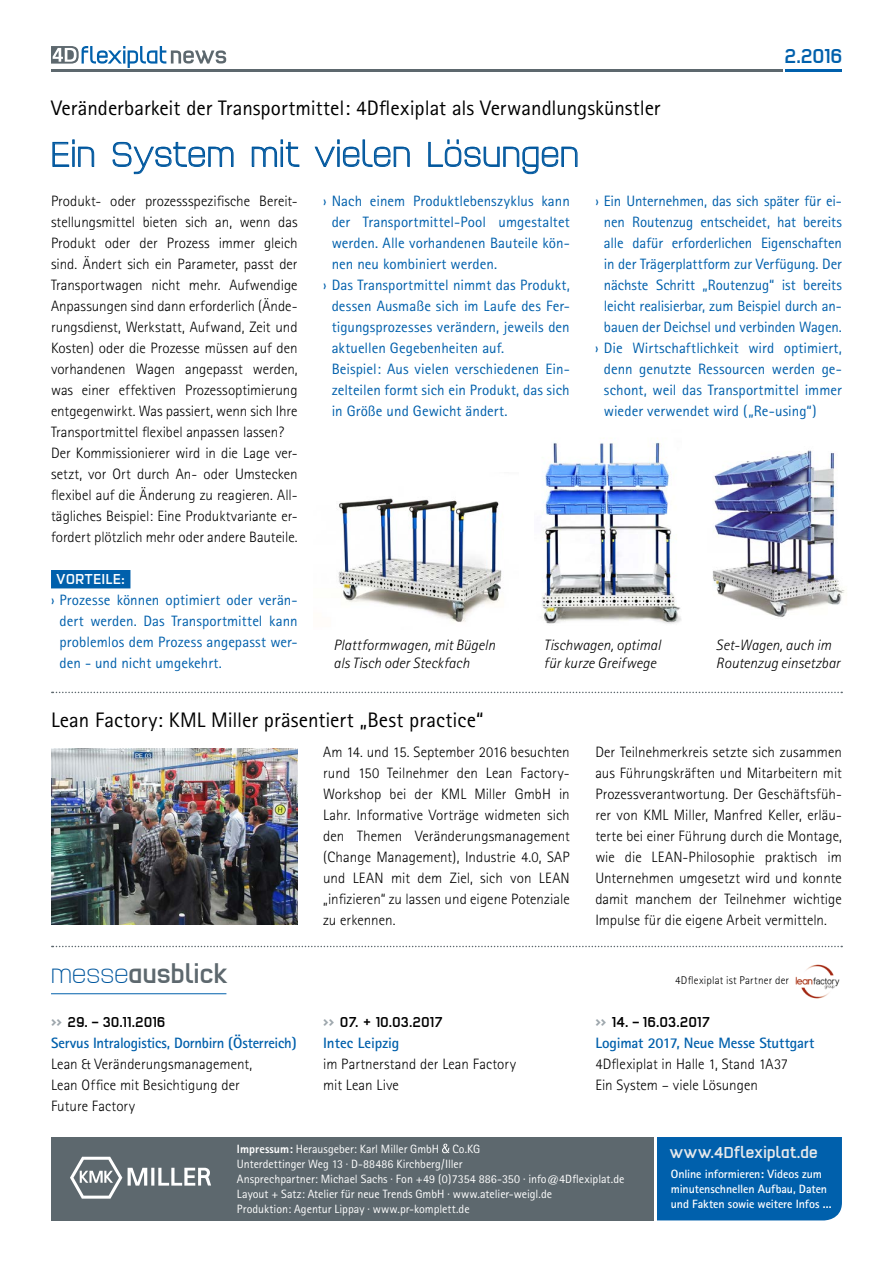
<style>
.page{position:relative;width:893px;height:1263px;background:#fff}
.page>*{position:absolute;margin:0;border:0;box-sizing:border-box;transform-origin:0 0}
.t1{font:200 36px "Q Type Comp";letter-spacing:.025em;color:#00579e}
.t2{font:27px "Q Type OT Comp";letter-spacing:.01em;color:#5d686e}
.t3{font:21px "Rotis Sans Serif";color:#000}
.t4{font:21px "Q Type OT Comp";color:#0060ac}
.t5{font:16.5px "Q Type OT Comp";letter-spacing:.03em;color:#e6e9eb}
.t6{font:300 15px/21px "Rotis Sans Serif";color:#000}
.t7{font:15px/21px "Rotis Sans Serif";color:#0060ac;text-align:justify}
.t8{font:italic 300 15px/18px "Rotis Sans Serif";color:#000}
.t9{font:700 15px "Rotis Sans Serif";letter-spacing:-.01em;color:#0060ac}
.t10{font:15px "Q Type OT Comp";letter-spacing:.035em;color:#000}
.t11{font:15px "Q Type OT Comp";letter-spacing:.04em;color:#fff}
.t12{font:12px/15px "Rotis Sans Serif";color:#fff}
.t13{font:700 12px/15px "Rotis Sans Serif";letter-spacing:-.01em;color:#fff}
.t14{font:300 11.25px "Rotis Sans Serif";letter-spacing:.02em;color:#000}
.s1{font-family:"Q Type Comp";font-weight:200;color:#00579e}
.s2{color:#9ea7ad}
.s3{font-weight:800}
</style>
<div class="page">
<div style="left:657px;top:1137px;width:185px;height:83px;background:#0060ac"></div>
<div style="left:51px;top:1137px;width:603px;height:83px;background:#5d686e"></div>
<svg style="left:51px;top:46px;width:175px;height:22px"></svg>
<div style="left:51px;top:570px;width:79px;height:18px;background:#0060ac"></div>
<svg style="left:442px;top:1144px;width:8px;height:9px"></svg>
<img style="left:51px;top:748px;width:247px;height:176px">
<svg style="left:53px;top:140px;width:41px;height:27px"></svg>
<svg style="left:113px;top:142px;width:120px;height:32px"></svg>
<svg style="left:252px;top:140px;width:47px;height:27px"></svg>
<svg style="left:315px;top:140px;width:95px;height:27px"></svg>
<svg style="left:428px;top:140px;width:149px;height:34px"></svg>
<svg style="left:52px;top:692px;width:790px;height:1px"></svg>
<svg style="left:52px;top:946px;width:790px;height:1px"></svg>
<hr style="left:51px;top:69px;width:731px;height:3px;background:#5d686e">
<hr style="left:786px;top:69px;width:56px;height:3px;background:#0060ac">
<svg style="left:70px;top:1157px;width:141px;height:41px"></svg>
<hr style="left:51px;top:993px;width:175px;height:1px;background:#0060ac">
<img style="left:795px;top:964px;width:45px;height:35px">
<img style="left:542px;top:438px;width:139px;height:186px">
<img style="left:713px;top:450px;width:132px;height:168px">
<img style="left:338px;top:498px;width:164px;height:124px">
<h3 class="t3" style="left:51px;top:95px;width:611px">Veränderbarkeit der Transportmittel: 4Dflexiplat als Verwandlungskünstler</h3>
<h1 class="t1" style="left:51px;top:133px;width:529px">Ein System mit vielen Lösungen</h1>
<h3 class="t4" style="left:785px;top:43px;width:59px">2.2016</h3>
<p class="t6" style="left:51px;top:190px;width:248px">Produkt- oder prozessspezifische Bereit&shy;stellungsmittel bieten sich an, wenn das Produkt oder der Prozess immer gleich sind. Ändert sich ein Parameter, passt der Transportwagen nicht mehr. Aufwendige Anpassungen sind dann erforderlich (Ände&shy;rungsdienst, Werkstatt, Aufwand, Zeit und Kosten) oder die Prozesse müssen auf den vorhandenen Wagen angepasst werden, was einer effektiven Prozessoptimierung entgegenwirkt. Was passiert, wenn sich Ihre Transportmittel flexibel anpassen lassen?<br>Der Kommissionierer wird in die Lage ver&shy;setzt, vor Ort durch An- oder Umstecken flexibel auf die Änderung zu reagieren. All&shy;tägliches Beispiel: Eine Produktvariante er&shy;fordert plötzlich mehr oder andere Bauteile.</p>
<p class="t11" style="left:57px;top:570px;width:70px">VORTEILE:</p>
<p class="t7" style="left:60px;top:589px;width:240px;text-indent:-9px">› Prozesse können optimiert oder verän&shy;dert werden. Das Transportmittel kann problemlos dem Prozess angepasst wer&shy;den - und nicht umgekehrt.</p>
<p class="t7" style="left:323px;top:190px;width:248px">› Nach einem Produktlebenszyklus kann</p>
<p class="t7" style="left:332px;top:211px;width:240px">der Transportmittel-Pool umgestaltet</p>
<p class="t7" style="left:332px;top:232px;width:240px">werden. Alle vorhandenen Bauteile kön-</p>
<p class="t7" style="left:332px;top:253px;width:167px">nen neu kombiniert werden.</p>
<p class="t7" style="left:323px;top:274px;width:248px">› Das Transportmittel nimmt das Produkt,</p>
<p class="t7" style="left:332px;top:295px;width:240px">dessen Ausmaße sich im Laufe des Fer-</p>
<p class="t7" style="left:332px;top:316px;width:240px">tigungsprozesses verändern, jeweils den</p>
<p class="t7" style="left:332px;top:337px;width:174px">aktuellen Gegebenheiten auf.</p>
<p class="t7" style="left:332px;top:358px;width:240px">Beispiel: Aus vielen verschiedenen Ein-</p>
<p class="t7" style="left:332px;top:379px;width:240px">zelteilen formt sich ein Produkt, das sich</p>
<p class="t7" style="left:332px;top:400px;width:177px">in Größe und Gewicht ändert.</p>
<p class="t7" style="left:595px;top:190px;width:248px">› Ein Unternehmen, das sich später für ei-</p>
<p class="t7" style="left:604px;top:211px;width:240px">nen Routenzug entscheidet, hat bereits</p>
<p class="t7" style="left:604px;top:232px;width:240px">alle dafür erforderlichen Eigenschaften</p>
<p class="t7" style="left:604px;top:253px;width:240px">in der Trägerplattform zur Verfügung. Der</p>
<p class="t7" style="left:604px;top:274px;width:240px">nächste Schritt „Routenzug“ ist bereits</p>
<p class="t7" style="left:604px;top:295px;width:240px">leicht realisierbar, zum Beispiel durch an-</p>
<p class="t7" style="left:604px;top:316px;width:240px">bauen der Deichsel und verbinden Wagen.</p>
<p class="t7" style="left:595px;top:337px;width:248px">› Die Wirtschaftlichkeit wird optimiert,</p>
<p class="t7" style="left:604px;top:358px;width:240px">denn genutzte Ressourcen werden ge-</p>
<p class="t7" style="left:604px;top:379px;width:240px">schont, weil das Transportmittel immer</p>
<p class="t7" style="left:604px;top:400px;width:214px">wieder verwendet wird („Re-using“)</p>
<p class="t8" style="left:334px;top:636px;width:163px">Plattformwagen, mit Bügeln als Tisch oder Steckfach</p>
<p class="t8" style="left:544px;top:636px;width:118px">Tischwagen, optimal für kurze Greifwege</p>
<p class="t8" style="left:716px;top:636px;width:126px">Set-Wagen, auch im<br>Routenzug einsetzbar</p>
<h3 class="t3" style="left:51px;top:707px;width:434px">Lean Factory: KML Miller präsentiert „Best practice“</h3>
<p class="t6" style="left:323px;top:741px;width:248px;text-align:justify">Am 14. und 15. September 2016 besuchten rund 150 Teilnehmer den Lean Factory-Workshop bei der KML Miller GmbH in Lahr. Informative Vorträge widmeten sich den Themen Veränderungsmanagement (Change Management), Industrie 4.0, SAP und LEAN mit dem Ziel, sich von LEAN „infizieren“ zu lassen und eigene Potenziale zu erkennen.</p>
<p class="t6" style="left:595px;top:741px;width:248px;text-align:justify">Der Teilnehmerkreis setzte sich zusammen aus Führungskräften und Mitarbeitern mit Prozessverantwortung. Der Geschäftsfüh&shy;rer von KML Miller, Manfred Keller, erläu&shy;terte bei einer Führung durch die Montage, wie die LEAN-Philosophie praktisch im Unternehmen umgesetzt wird und konnte damit manchem der Teilnehmer wichtige Impulse für die eigene Arbeit vermitteln.</p>
<h2 class="t2" style="left:51px;top:957px;width:178px"><span class="s1">messe</span>ausblick</h2>
<p class="t10" style="left:51px;top:1012px;width:116px"><span class="s2">››</span> 29. – 30.11.2016</p>
<p class="t9" style="left:51px;top:1033px;width:247px">Servus Intralogistics, Dornbirn (Österreich)</p>
<p class="t6" style="left:51px;top:1053px;width:203px">Lean &amp; Veränderungsmanagement,<br>Lean Office mit Besichtigung der<br>Future Factory</p>
<p class="t10" style="left:323px;top:1012px;width:121px"><span class="s2">››</span> 07. + 10.03.2017</p>
<p class="t9" style="left:323px;top:1033px;width:78px">Intec Leipzig</p>
<p class="t6" style="left:323px;top:1053px;width:194px">im Partnerstand der Lean Factory mit Lean Live</p>
<p class="t14" style="left:675px;top:973px;width:115px">4Dflexiplat ist Partner der</p>
<p class="t10" style="left:595px;top:1012px;width:116px"><span class="s2">››</span> 14. – 16.03.2017</p>
<p class="t9" style="left:595px;top:1033px;width:221px">Logimat 2017, Neue Messe Stuttgart</p>
<p class="t6" style="left:595px;top:1053px;width:194px">4Dflexiplat in Halle 1, Stand 1A37<br>Ein System – viele Lösungen</p>
<p class="t12" style="left:237px;top:1141px;width:389px"><span class="s3">Impressum:</span> Herausgeber: Karl Miller GmbH Co.KG<br>Unterdettinger Weg 13 · D-88486 Kirchberg/Iller<br>Ansprechpartner: Michael Sachs · Fon +49 (0)7354 886-350 · info@4Dflexiplat.de Layout + Satz: Atelier für neue Trends GmbH · www.atelier-weigl.de<br>Produktion: Agentur Lippay · www.pr-komplett.de</p>
<p class="t5" style="left:670px;top:1142px;width:150px">www.4Dflexiplat.de</p>
<p class="t13" style="left:671px;top:1166px;width:162px">Online informieren: Videos zum minutenschnellen Aufbau, Daten und Fakten sowie weitere Infos ...</p>
</div>
